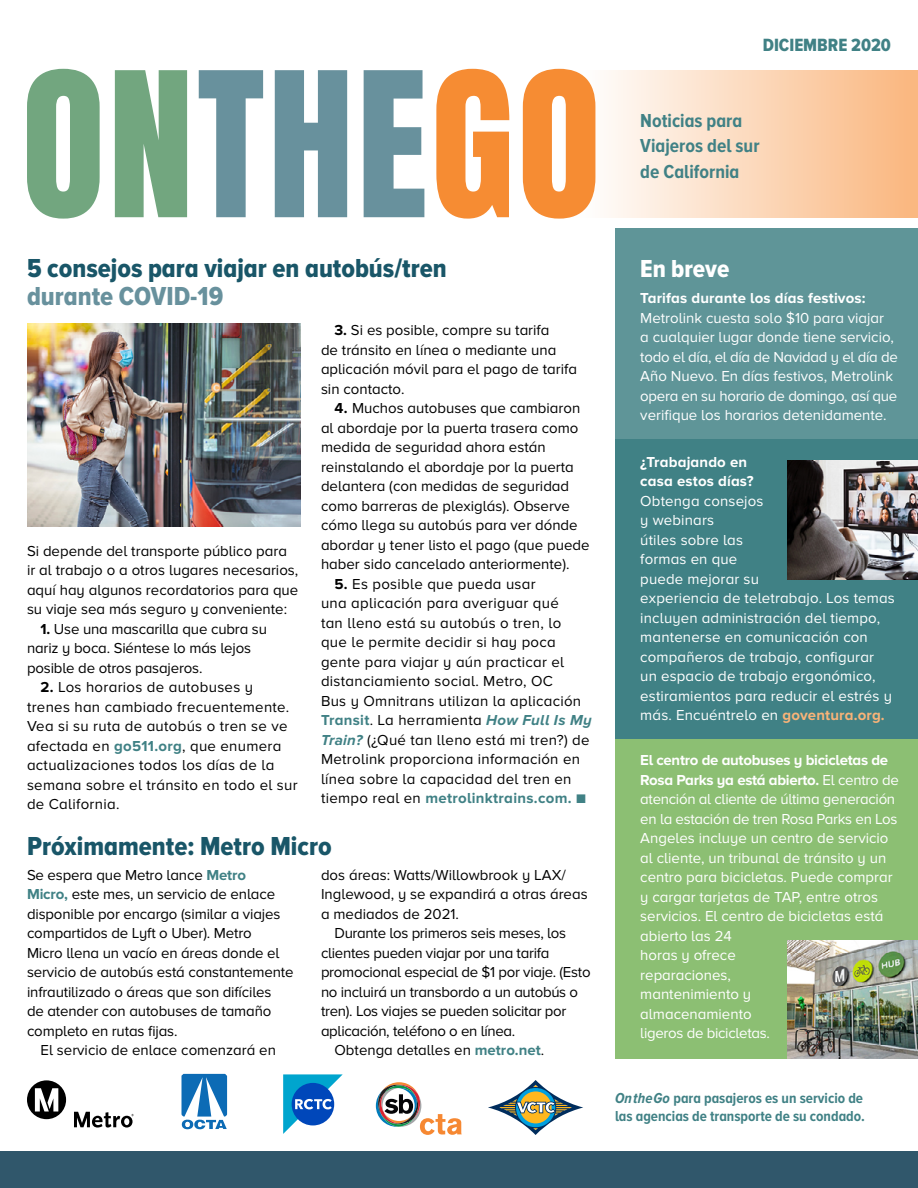
<style>
.page{position:relative;width:918px;height:1188px;background:#fff}
.page>*{position:absolute;margin:0;border:0;box-sizing:border-box;transform-origin:0 0}
.t1{font:171.15px "Anton";letter-spacing:.02em;color:#68919d}
.t2{font:27px "Proxima Nova A Cond Extrabld";color:#195668}
.t3{font:27px "Proxima Nova A Cond Extrabld";color:#68919d}
.t4{font:25.5px "Proxima Nova A Cond Extrabld";color:#fff}
.t5{font:700 19.5px/25.5px "Proxima Nova A Cond";color:#408185}
.t6{font:18.3px "Proxima Nova A Cond Extrabld";color:#408185}
.t7{font:15px/19.5px "Proxima Nova A";color:#000}
.t8{font:15px/19.5px "Proxima Nova A";color:#fff}
.t9{font:15px/19.5px "Proxima Nova A";letter-spacing:.02em;color:#000}
.t10{font:15px "Proxima Nova A";letter-spacing:-.02em;color:#000}
.t11{font:700 15px/18px "Proxima Nova A Cond";color:#408185}
.t12{font:700 15px/19.5px "Proxima Nova A";letter-spacing:.01em;color:#fff}
.s1{color:#72a67f}
.s2{color:#f68c33}
.s3{font-weight:700}
.s4{font-weight:700;color:#408185}
.s5{font-weight:700;font-style:italic;color:#408185}
.s6{color:#408185}
.s7{font-weight:700;color:#f9b378}
.s8{font-style:italic}
</style>
<div class="page">
<div style="left:615px;top:228px;width:303px;height:216px;background:#5f9598"></div>
<div style="left:563px;top:71px;width:355px;height:147px;background:linear-gradient(to right,#fff,#fab67e)"></div>
<div style="left:615px;top:439px;width:303px;height:300px;background:#408185"></div>
<div style="left:615px;top:739px;width:303px;height:319px;background:#8cbf73"></div>
<div style="left:27px;top:1080px;width:39px;height:39px;background:#000;border-radius:50%"></div>
<svg style="left:35px;top:1088px;width:23px;height:24px"></svg>
<svg style="left:74px;top:1112px;width:60px;height:16px"></svg>
<svg style="left:181px;top:1074px;width:46px;height:55px"></svg>
<svg style="left:283px;top:1074px;width:60px;height:60px"></svg>
<svg style="left:376px;top:1082px;width:86px;height:53px"></svg>
<svg style="left:488px;top:1080px;width:95px;height:55px"></svg>
<div style="left:0;top:1151px;width:918px;height:37px;background:#30576b"></div>
<img style="left:27px;top:323px;width:273px;height:203px">
<img style="left:787px;top:940px;width:131px;height:118px">
<img style="left:787px;top:460px;width:131px;height:120px">
<h1 class="t1" style="left:22px;top:58px;width:581px"><span class="s1">ON</span>THE<span class="s2">GO</span></h1>
<h2 class="t2" style="left:27px;top:253px;width:421px">5 consejos para viajar en autobús/tren</h2>
<h2 class="t3" style="left:27px;top:281px;width:198px">durante COVID-19</h2>
<p class="t7" style="left:27px;top:541px;width:273px">Si depende del transporte público para ir al trabajo o a otros lugares necesarios, aquí hay algunos recordatorios para que su viaje sea más seguro y conveniente:</p>
<p class="t7" style="left:27px;top:619px;width:242px;text-indent:14px"><span class="s3">1.</span> Use una mascarilla que cubra su nariz y boca. Siéntese lo más lejos posible de otros pasajeros.</p>
<p class="t9" style="left:27px;top:678px;width:272px;text-indent:14px"><span class="s3">2.</span> Los horarios de autobuses y trenes han cambiado frecuentemente.<br>Vea si su ruta de autobús o tren se ve afectada en <span class="s4">go511.org</span>, que enumera actualizaciones todos los días de la semana sobre el tránsito en todo el sur de California.</p>
<p class="t7" style="left:321px;top:321px;width:257px;text-indent:14px"><span class="s3">3.</span> Si es posible, compre su tarifa<br>de tránsito en línea o mediante una aplicación móvil para el pago de tarifa sin contacto.</p>
<p class="t7" style="left:321px;top:399px;width:270px;text-indent:14px"><span class="s3">4.</span> Muchos autobuses que cambiaron al abordaje por la puerta trasera como medida de seguridad ahora están reinstalando el abordaje por la puerta delantera (con medidas de seguridad como barreras de plexiglás). Observe cómo llega su autobús para ver dónde abordar y tener listo el pago (que puede haber sido cancelado anteriormente).</p>
<p class="t9" style="left:321px;top:575px;width:272px;text-indent:14px"><span class="s3">5.</span> Es posible que pueda usar<br>una aplicación para averiguar qué<br>tan lleno está su autobús o tren, lo<br>que le permite decidir si hay poca gente para viajar y aún practicar el distanciamiento social. Metro, OC<br>Bus y Omnitrans utilizan la aplicación <span class="s4">Transit</span>. La herramienta <span class="s5">How Full Is My Train?</span> (¿Qué tan lleno está mi tren?) de Metrolink proporciona información en línea sobre la capacidad del tren en tiempo real en <span class="s4">metrolinktrains.com.</span> <span class="s6">■</span></p>
<h2 class="t2" style="left:27px;top:831px;width:306px">Próximamente: Metro Micro</h2>
<p class="t7" style="left:27px;top:865px;width:268px">Se espera que Metro lance <span class="s4">Metro<br>Micro,</span> este mes, un servicio de enlace disponible por encargo (similar a viajes compartidos de Lyft o Uber). Metro<br>Micro llena un vacío en áreas donde el servicio de autobús está constantemente infrautilizado o áreas que son difíciles<br>de atender con autobuses de tamaño completo en rutas fijas.</p>
<p class="t7" style="left:40px;top:1041px;width:237px">El servicio de enlace comenzará en</p>
<p class="t7" style="left:321px;top:865px;width:268px">dos áreas: Watts/Willowbrook y LAX/<br>Inglewood, y se expandirá a otras áreas a mediados de 2021.</p>
<p class="t10" style="left:335px;top:925px;width:233px">Durante los primeros seis meses, los</p>
<p class="t10" style="left:321px;top:944px;width:230px">clientes pueden viajar por una tarifa</p>
<p class="t10" style="left:321px;top:964px;width:271px">promocional especial de $1 por viaje. (Esto</p>
<p class="t10" style="left:321px;top:983px;width:259px">no incluirá un transbordo a un autobús o</p>
<p class="t10" style="left:321px;top:1003px;width:247px">tren). Los viajes se pueden solicitar por</p>
<p class="t10" style="left:321px;top:1022px;width:196px">aplicación, teléfono o en línea.</p>
<p class="t7" style="left:335px;top:1041px;width:211px">Obtenga detalles en <span class="s4">metro.net</span>.</p>
<p class="t6" style="left:763px;top:34px;width:130px">DICIEMBRE 2020</p>
<h3 class="t5" style="left:640px;top:109px;width:121px">Noticias para<br>Viajeros del sur de California</h3>
<h3 class="t4" style="left:640px;top:254px;width:91px">En breve</h3>
<p class="t12" style="left:640px;top:289px;width:227px">Tarifas durante los días festivos:</p>
<p class="t8" style="left:640px;top:309px;width:259px">Metrolink cuesta solo $10 para viajar<br>a cualquier lugar donde tiene servicio, todo el día, el día de Navidad y el día de Año Nuevo. En días festivos, Metrolink opera en su horario de domingo, así que verifique los horarios detenidamente.</p>
<p class="t12" style="left:640px;top:453px;width:115px">¿Trabajando en casa estos días?</p>
<p class="t8" style="left:640px;top:492px;width:256px">Obtenga consejos<br>y webinars<br>útiles sobre las<br>formas en que<br>puede mejorar su<br>experiencia de teletrabajo. Los temas incluyen administración del tiempo, mantenerse en comunicación con compañeros de trabajo, configurar<br>un espacio de trabajo ergonómico, estiramientos para reducir el estrés y más. Encuéntrelo en <span class="s7">goventura.org.</span></p>
<p class="t8" style="left:640px;top:751px;width:260px"><span class="s3">El centro de autobuses y bicicletas de<br>Rosa Parks ya está abierto.</span> El centro de atención al cliente de última generación en la estación de tren Rosa Parks en Los<br>Angeles incluye un centro de servicio al cliente, un tribunal de tránsito y un centro para bicicletas. Puede comprar y cargar tarjetas de TAP, entre otros servicios. El centro de bicicletas está abierto las 24<br>horas y ofrece<br>reparaciones,<br>mantenimiento y<br>almacenamiento<br>ligeros de bicicletas.</p>
<p class="t11" style="left:615px;top:1090px;width:251px"><span class="s8">OntheGo</span> para pasajeros es un servicio de las agencias de transporte de su condado.</p>
</div>
